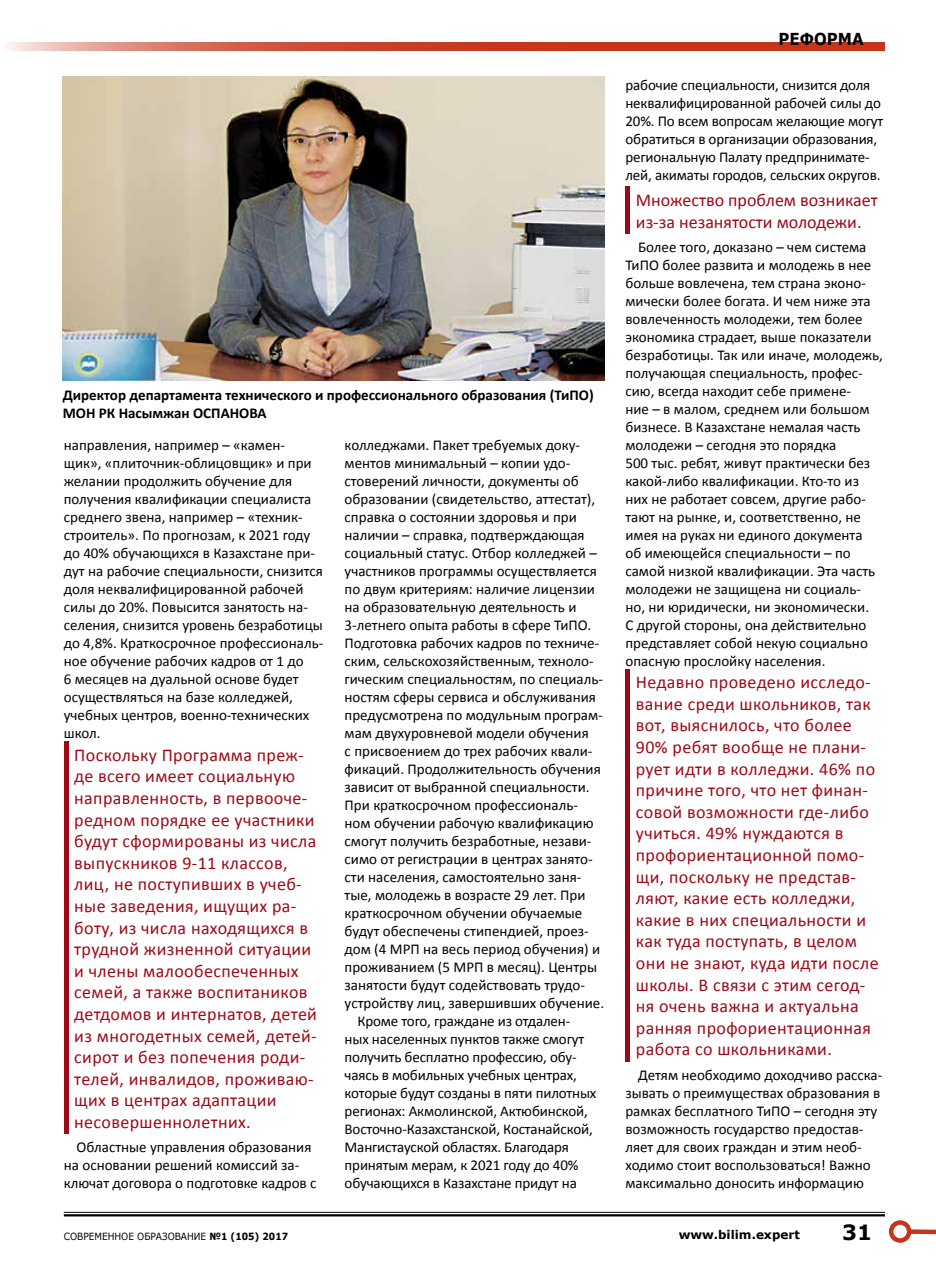
<style>
.page{position:relative;width:936px;height:1263px;background:#fff}
.page>*{position:absolute;margin:0;border:0;box-sizing:border-box;transform-origin:0 0}
.t1{font:700 21px "Verdana";color:#000}
.t2{font:18px/21.6px "Calibri";letter-spacing:.02em;color:#9e0917}
.t3{font:18px/21.6px "Calibri";color:#9e0917}
.t4{font:700 16.5px "Verdana";color:#000;scale:.91 1}
.t5{font:15px/18px "Calibri";color:#000}
.t6{font:700 15px/18px "Calibri";color:#000}
.t7{font:700 12px "Verdana";color:#000}
.t8{font:9.9px "Verdana";color:#000;scale:.91 1}
.s1{font-weight:700}
</style>
<div class="page">
<hr style="left:64px;top:741px;width:4px;height:393px;background:#9e0917">
<div style="left:625px;top:187px;width:5px;height:47px;background:#9e0917"></div>
<div style="left:625px;top:669px;width:5px;height:392px;background:#9e0917"></div>
<img style="left:63px;top:77px;width:541px;height:304px">
<hr style="left:64px;top:1212px;width:820px;height:1px;background:#000">
<hr style="left:64px;top:1214px;width:820px;height:2px;background:#000">
<svg style="left:8px;top:43px;width:876px;height:8px;background:#cd543f"></svg>
<div style="left:909px;top:1229px;width:26px;height:5px;background:#c5351c"></div>
<div style="left:888px;top:1220px;width:23px;height:23px;border:4px solid #c5351c;border-radius:50%"></div>
<p class="t4" style="left:778px;top:27px;width:95px">реформа</p>
<p class="t5" style="left:625px;top:76px;width:259px">рабочие специальности, снизится доля неквалифицированной рабочей силы до 20%. По всем вопросам желающие могут обратиться в организации образования, региональную Палату предпринимате&shy;лей, акиматы городов, сельских округов.</p>
<p class="t6" style="left:63px;top:386px;width:532px">Директор департамента технического и профессионального образования (ТиПО)<br>МОН РК Насымжан ОСПАНОВА</p>
<p class="t5" style="left:64px;top:436px;width:261px">направления, например – «камен&shy;щик», «плиточник-облицовщик» и при желании продолжить обучение для получения квалификации специалиста среднего звена, например – «техник&shy;строитель». По прогнозам, к 2021 году до 40% обучающихся в Казахстане при&shy;дут на рабочие специальности, снизится доля неквалифицированной рабочей силы до 20%. Повысится занятость на&shy;селения, снизится уровень безработицы до 4,8%. Краткосрочное профессиональ&shy;ное обучение рабочих кадров от 1 до<br>6 месяцев на дуальной основе будет осуществляться на базе колледжей, учебных центров, военно-технических школ.</p>
<p class="t2" style="left:74px;top:744px;width:244px">Поскольку Программа преж&shy;де всего имеет социальную направленность, в первооче&shy;редном порядке ее участники будут сформированы из числа выпускников 9-11 классов, лиц, не поступивших в учеб&shy;ные заведения, ищущих ра&shy;боту, из числа находящихся в трудной жизненной ситуации и члены малообеспеченных семей, а также воспитаников детдомов и интернатов, детей из многодетных семей, детей&shy;сирот и без попечения роди&shy;телей, инвалидов, проживаю&shy;щих в центрах адаптации несовершеннолетних.</p>
<p class="t5" style="left:64px;top:1138px;width:254px;text-indent:13px">Областные управления образования на основании решений комиссий за&shy;ключат договора о подготовке кадров с</p>
<p class="t5" style="left:344px;top:436px;width:237px">колледжами. Пакет требуемых доку-</p>
<p class="t5" style="left:344px;top:454px;width:227px">ментов минимальный – копии удо-</p>
<p class="t5" style="left:344px;top:472px;width:236px">стоверений личности, документы об</p>
<p class="t5" style="left:344px;top:490px;width:252px">образовании (свидетельство, аттестат),</p>
<p class="t5" style="left:344px;top:508px;width:234px">справка о состоянии здоровья и при</p>
<p class="t5" style="left:344px;top:526px;width:241px">наличии – справка, подтверждающая</p>
<p class="t5" style="left:344px;top:544px;width:254px">социальный статус. Отбор колледжей –</p>
<p class="t5" style="left:344px;top:562px;width:254px">участников программы осуществляется</p>
<p class="t5" style="left:344px;top:580px;width:252px">по двум критериям: наличие лицензии</p>
<p class="t5" style="left:344px;top:598px;width:233px">на образовательную деятельность и</p>
<p class="t5" style="left:344px;top:616px;width:248px">3-летнего опыта работы в сфере ТиПО.</p>
<p class="t5" style="left:344px;top:634px;width:256px">Подготовка рабочих кадров по техниче-</p>
<p class="t5" style="left:344px;top:652px;width:250px">ским, сельскохозяйственным, техноло-</p>
<p class="t5" style="left:344px;top:670px;width:260px">гическим специальностям, по специаль-</p>
<p class="t5" style="left:344px;top:688px;width:253px">ностям сферы сервиса и обслуживания</p>
<p class="t5" style="left:344px;top:706px;width:260px">предусмотрена по модульным програм-</p>
<p class="t5" style="left:344px;top:724px;width:246px">мам двухуровневой модели обучения</p>
<p class="t5" style="left:344px;top:742px;width:249px">с присвоением до трех рабочих квали-</p>
<p class="t5" style="left:344px;top:760px;width:258px">фикаций. Продолжительность обучения</p>
<p class="t5" style="left:344px;top:778px;width:246px">зависит от выбранной специальности.</p>
<p class="t5" style="left:344px;top:796px;width:235px">При краткосрочном профессиональ-</p>
<p class="t5" style="left:344px;top:814px;width:250px">ном обучении рабочую квалификацию</p>
<p class="t5" style="left:344px;top:832px;width:248px">смогут получить безработные, незави-</p>
<p class="t5" style="left:344px;top:850px;width:250px">симо от регистрации в центрах занято-</p>
<p class="t5" style="left:344px;top:868px;width:238px">сти населения, самостоятельно заня-</p>
<p class="t5" style="left:344px;top:886px;width:242px">тые, молодежь в возрасте 29 лет. При</p>
<p class="t5" style="left:344px;top:904px;width:239px">краткосрочном обучении обучаемые</p>
<p class="t5" style="left:344px;top:922px;width:245px">будут обеспечены стипендией, проез-</p>
<p class="t5" style="left:344px;top:940px;width:257px">дом (4 МРП на весь период обучения) и</p>
<p class="t5" style="left:344px;top:958px;width:254px">проживанием (5 МРП в месяц). Центры</p>
<p class="t5" style="left:344px;top:976px;width:242px">занятости будут содействовать трудо-</p>
<p class="t5" style="left:344px;top:994px;width:261px">устройству лиц, завершивших обучение.</p>
<p class="t5" style="left:357px;top:1012px;width:214px">Кроме того, граждане из отдален-</p>
<p class="t5" style="left:344px;top:1030px;width:241px">ных населенных пунктов также смогут</p>
<p class="t5" style="left:344px;top:1048px;width:233px">получить бесплатно профессию, обу-</p>
<p class="t5" style="left:344px;top:1066px;width:234px">чаясь в мобильных учебных центрах,</p>
<p class="t5" style="left:344px;top:1084px;width:253px">которые будут созданы в пяти пилотных</p>
<p class="t5" style="left:344px;top:1102px;width:245px">регионах: Акмолинской, Актюбинской,</p>
<p class="t5" style="left:344px;top:1120px;width:250px">Восточно-Казахстанской, Костанайской,</p>
<p class="t5" style="left:344px;top:1138px;width:226px">Мангистауской областях. Благодаря</p>
<p class="t5" style="left:344px;top:1156px;width:235px">принятым мерам, к 2021 году до 40%</p>
<p class="t5" style="left:344px;top:1174px;width:234px">обучающихся в Казахстане придут на</p>
<p class="t3" style="left:636px;top:190px;width:243px">Множество проблем возникает из-за незанятости молодежи.</p>
<p class="t5" style="left:625px;top:238px;width:259px;text-indent:13px">Более того, доказано – чем система ТиПО более развита и молодежь в нее больше вовлечена, тем страна эконо&shy;мически более богата. И чем ниже эта вовлеченность молодежи, тем более экономика страдает, выше показатели безработицы. Так или иначе, молодежь, получающая специальность, профес&shy;сию, всегда находит себе примене-<br>ние – в малом, среднем или большом бизнесе. В Казахстане немалая часть молодежи – сегодня это порядка<br>500 тыс. ребят, живут практически без какой-либо квалификации. Кто-то из них не работает совсем, другие рабо&shy;тают на рынке, и, соответственно, не имея на руках ни единого документа<br>об имеющейся специальности – по самой низкой квалификации. Эта часть молодежи не защищена ни социаль&shy;но, ни юридически, ни экономически.<br>С другой стороны, она действительно представляет собой некую социально опасную прослойку населения.</p>
<p class="t2" style="left:636px;top:671px;width:244px">Недавно проведено исследо&shy;вание среди школьников, так вот, выяснилось, что более<br>90% ребят вообще не плани&shy;рует идти в колледжи. 46% по причине того, что нет финан&shy;совой возможности где-либо учиться. 49% нуждаются в профориентационной помо&shy;щи, поскольку не представ&shy;ляют, какие есть колледжи, какие в них специальности и как туда поступать, в целом они не знают, куда идти после школы. В связи с этим сегод&shy;ня очень важна и актуальна ранняя профориентационная работа со школьниками.</p>
<p class="t5" style="left:625px;top:1066px;width:258px;text-indent:13px">Детям необходимо доходчиво расска&shy;зывать о преимуществах образования в рамках бесплатного ТиПО – сегодня эту возможность государство предостав&shy;ляет для своих граждан и этим необ&shy;ходимо стоит воспользоваться! Важно максимально доносить информацию</p>
<p class="t8" style="left:64px;top:1229px;width:248px">Современное образование <span class="s1">№1 (105) 2017</span></p>
<p class="t7" style="left:678px;top:1226px;width:123px">www.bilim.expert</p>
<h1 class="t1" style="left:842px;top:1217px;width:31px">31</h1>
</div>
